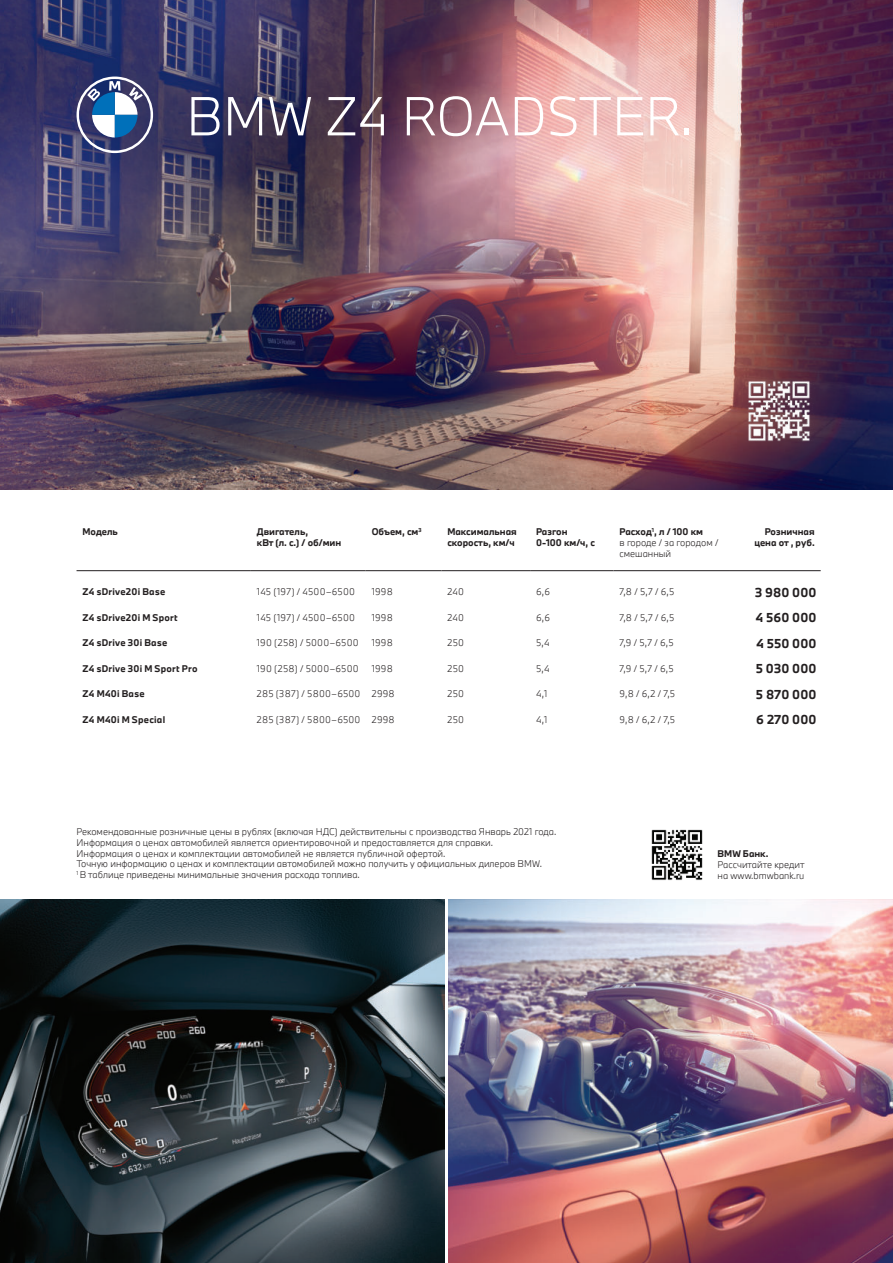
<style>
.page{position:relative;width:893px;height:1263px;background:#fff}
.page>*{position:absolute;margin:0;border:0;box-sizing:border-box;transform-origin:0 0}
.t1{font:300 50.85px "BMW Type Next";color:#fff}
.t2{font:700 12px "BMW Type Next";letter-spacing:.01em;color:#231f20}
.t3{font:300 9px/10.8px "BMW Type Next";color:#231f20}
.t4{font:300 9px "BMW Type Next";letter-spacing:.025em;color:#231f20}
.t5{font:700 9px/10.8px "BMW Type Next";letter-spacing:.005em;color:#231f20}
.t6{font:700 9px "BMW Type Next";letter-spacing:.03em;color:#231f20}
.s1{font-weight:700}
</style>
<div class="page">
<img style="left:0;top:0;width:893px;height:489px">
<hr style="left:77px;top:570px;width:174px;height:1px;background:#231f20">
<hr style="left:251px;top:570px;width:115px;height:1px;background:#231f20">
<hr style="left:366px;top:570px;width:75px;height:1px;background:#231f20">
<hr style="left:441px;top:570px;width:89px;height:1px;background:#231f20">
<hr style="left:530px;top:570px;width:83px;height:1px;background:#231f20">
<hr style="left:613px;top:570px;width:117px;height:1px;background:#231f20">
<hr style="left:730px;top:570px;width:91px;height:1px;background:#231f20">
<img style="left:0;top:899px;width:444px;height:364px">
<img style="left:449px;top:899px;width:444px;height:364px">
<svg style="left:77px;top:77px;width:76px;height:76px"></svg>
<img style="left:741px;top:374px;width:75px;height:74px">
<img style="left:651px;top:829px;width:52px;height:51px">
<h1 class="t1" style="left:186px;top:96px;width:508px">BMW Z4 ROADSTER.</h1>
<p class="t5" style="left:83px;top:527px;width:37px">Модель</p>
<p class="t5" style="left:257px;top:527px;width:86px">Двигатель,<br>кВт (л. с.) / об/мин</p>
<p class="t5" style="left:372px;top:527px;width:51px">Объем, см<sup>3</sup></p>
<p class="t5" style="left:447px;top:527px;width:71px">Максимальная скорость, км/ч</p>
<p class="t5" style="left:536px;top:527px;width:60px">Разгон<br>0-100 км/ч, с</p>
<p class="t3" style="left:619px;top:527px;width:100px"><span class="s1">Расход</span><sup>1</sup><span class="s1">, л / 100 км<br></span>в городе / за городом / смешанный</p>
<p class="t5" style="left:754px;top:527px;width:62px;text-align:right">Розничная цена от , руб.</p>
<p class="t6" style="left:83px;top:588px;width:84px">Z4 sDrive20i Base</p>
<p class="t4" style="left:257px;top:588px;width:100px">145 (197) / 4500–6500</p>
<p class="t3" style="left:372px;top:587px;width:23px">1998</p>
<p class="t3" style="left:447px;top:587px;width:18px">240</p>
<p class="t3" style="left:536px;top:587px;width:15px">6,6</p>
<p class="t3" style="left:619px;top:587px;width:56px">7,8 / 5,7 / 6,5</p>
<h2 class="t2" style="left:755px;top:587px;width:63px">3 980 000</h2>
<p class="t6" style="left:83px;top:614px;width:97px">Z4 sDrive20i М Sport</p>
<p class="t4" style="left:257px;top:614px;width:100px">145 (197) / 4500–6500</p>
<p class="t3" style="left:372px;top:613px;width:23px">1998</p>
<p class="t3" style="left:447px;top:613px;width:18px">240</p>
<p class="t3" style="left:536px;top:613px;width:15px">6,6</p>
<p class="t3" style="left:619px;top:613px;width:56px">7,8 / 5,7 / 6,5</p>
<h2 class="t2" style="left:756px;top:613px;width:62px">4 560 000</h2>
<p class="t6" style="left:83px;top:639px;width:86px">Z4 sDrive 30i Base</p>
<p class="t4" style="left:257px;top:639px;width:103px">190 (258) / 5000–6500</p>
<p class="t3" style="left:372px;top:638px;width:23px">1998</p>
<p class="t3" style="left:447px;top:638px;width:18px">250</p>
<p class="t3" style="left:536px;top:638px;width:15px">5,4</p>
<p class="t3" style="left:619px;top:638px;width:56px">7,9 / 5,7 / 6,5</p>
<h2 class="t2" style="left:756px;top:638px;width:62px">4 550 000</h2>
<p class="t6" style="left:83px;top:665px;width:117px">Z4 sDrive 30i M Sport Pro</p>
<p class="t4" style="left:257px;top:665px;width:103px">190 (258) / 5000–6500</p>
<p class="t3" style="left:372px;top:664px;width:23px">1998</p>
<p class="t3" style="left:447px;top:664px;width:18px">250</p>
<p class="t3" style="left:536px;top:664px;width:15px">5,4</p>
<p class="t3" style="left:619px;top:664px;width:56px">7,9 / 5,7 / 6,5</p>
<h2 class="t2" style="left:756px;top:664px;width:62px">5 030 000</h2>
<p class="t6" style="left:83px;top:690px;width:64px">Z4 M40i Base</p>
<p class="t4" style="left:257px;top:690px;width:139px">285 (387) / 5800–6500 2998</p>
<p class="t3" style="left:447px;top:689px;width:18px">250</p>
<p class="t3" style="left:536px;top:689px;width:13px">4,1</p>
<p class="t3" style="left:619px;top:689px;width:57px">9,8 / 6,2 / 7,5</p>
<h2 class="t2" style="left:756px;top:689px;width:62px">5 870 000</h2>
<p class="t6" style="left:83px;top:716px;width:84px">Z4 M40i M Special</p>
<p class="t4" style="left:257px;top:716px;width:139px">285 (387) / 5800–6500 2998</p>
<p class="t3" style="left:447px;top:715px;width:18px">250</p>
<p class="t3" style="left:536px;top:715px;width:13px">4,1</p>
<p class="t3" style="left:619px;top:715px;width:57px">9,8 / 6,2 / 7,5</p>
<h2 class="t2" style="left:756px;top:715px;width:62px">6 270 000</h2>
<p class="t3" style="left:77px;top:827px;width:481px">Рекомендованные розничные цены в рублях (включая НДС) действительны с производства Январь 2021 года.<br>Информация о ценах автомобилей является ориентировочной и предоставляется для справки.<br>Информация о ценах и комплектации автомобилей не является публичной офертой.<br>Точную информацию о ценах и комплектации автомобилей можно получить у официальных дилеров BMW.<br><sup>1</sup> В таблице приведены минимальные значения расхода топлива.</p>
<p class="t5" style="left:718px;top:849px;width:52px">BMW Банк.</p>
<p class="t3" style="left:718px;top:860px;width:88px">Рассчитайте кредит на www.bmwbank.ru</p>
</div>
